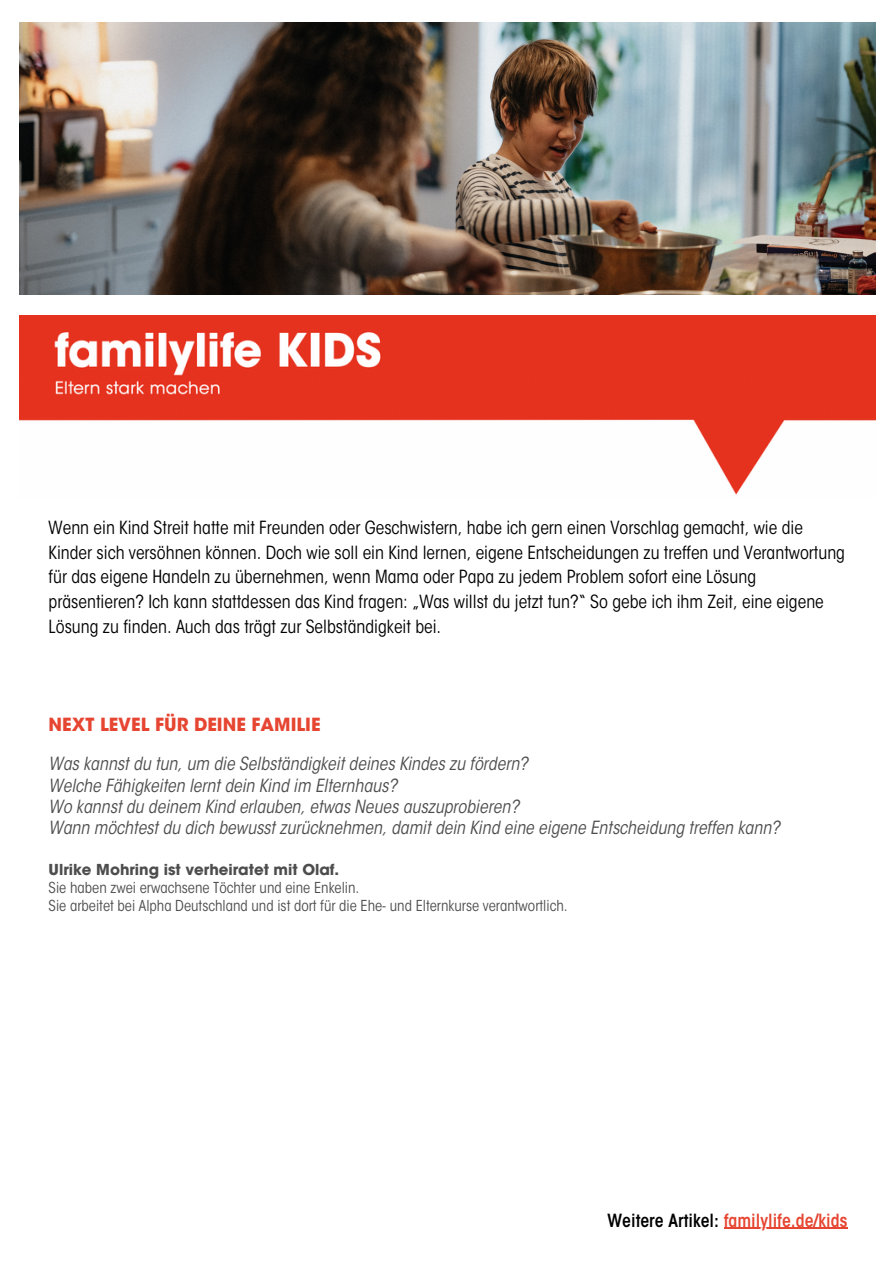
<style>
.page{position:relative;width:893px;height:1264px;background:#fff}
.page>*{position:absolute;margin:0;border:0;box-sizing:border-box;transform-origin:0 0}
.t1{font:condensed 18px/24.8px "ITC Avant Garde Std";color:#000}
.t2{font:italic condensed 18px/21.3px "ITC Avant Garde Std";color:#4d4d4d}
.t3{font:600 condensed 18px "ITC Avant Garde Std";color:#e64531}
.t4{font:700 18px "ITC Avant Garde Std";color:#e64531}
.t5{font:condensed 15px/18px "ITC Avant Garde Std";color:#4d4d4d}
.t6{font:700 15px "ITC Avant Garde Std";color:#4d4d4d}
.s1{color:#000}
</style>
<div class="page">
<img style="left:20px;top:22px;width:855px;height:272px">
<img style="left:20px;top:316px;width:855px;height:179px">
<hr style="left:723px;top:1227px;width:124px;height:1px;background:#e64531">
<p class="t1" style="left:49px;top:517px;width:797px">Wenn ein Kind Streit hatte mit Freunden oder Geschwistern, habe ich gern einen Vorschlag gemacht, wie die Kinder sich versöhnen können. Doch wie soll ein Kind lernen, eigene Entscheidungen zu treffen und Verantwortung für das eigene Handeln zu übernehmen, wenn Mama oder Papa zu jedem Problem sofort eine Lösung präsentieren? Ich kann stattdessen das Kind fragen: „Was willst du jetzt tun?“ So gebe ich ihm Zeit, eine eigene Lösung zu finden. Auch das trägt zur Selbständigkeit bei.</p>
<p class="t4" style="left:49px;top:717px;width:273px">NEXT LEVEL FÜR DEINE FAMILIE</p>
<p class="t2" style="left:49px;top:755px;width:732px">Was kannst du tun, um die Selbständigkeit deines Kindes zu fördern?<br>Welche Fähigkeiten lernt dein Kind im Elternhaus?<br>Wo kannst du deinem Kind erlauben, etwas Neues auszuprobieren?<br>Wann möchtest du dich bewusst zurücknehmen, damit dein Kind eine eigene Entscheidung treffen kann?</p>
<p class="t6" style="left:49px;top:863px;width:292px">Ulrike Mohring ist verheiratet mit Olaf.</p>
<p class="t5" style="left:49px;top:880px;width:520px">Sie haben zwei erwachsene Töchter und eine Enkelin.<br>Sie arbeitet bei Alpha Deutschland und ist dort für die Ehe- und Elternkurse verantwortlich.</p>
<p class="t3" style="left:607px;top:1213px;width:241px"><span class="s1">Weitere Artikel:</span> familylife.de/kids</p>
</div>
